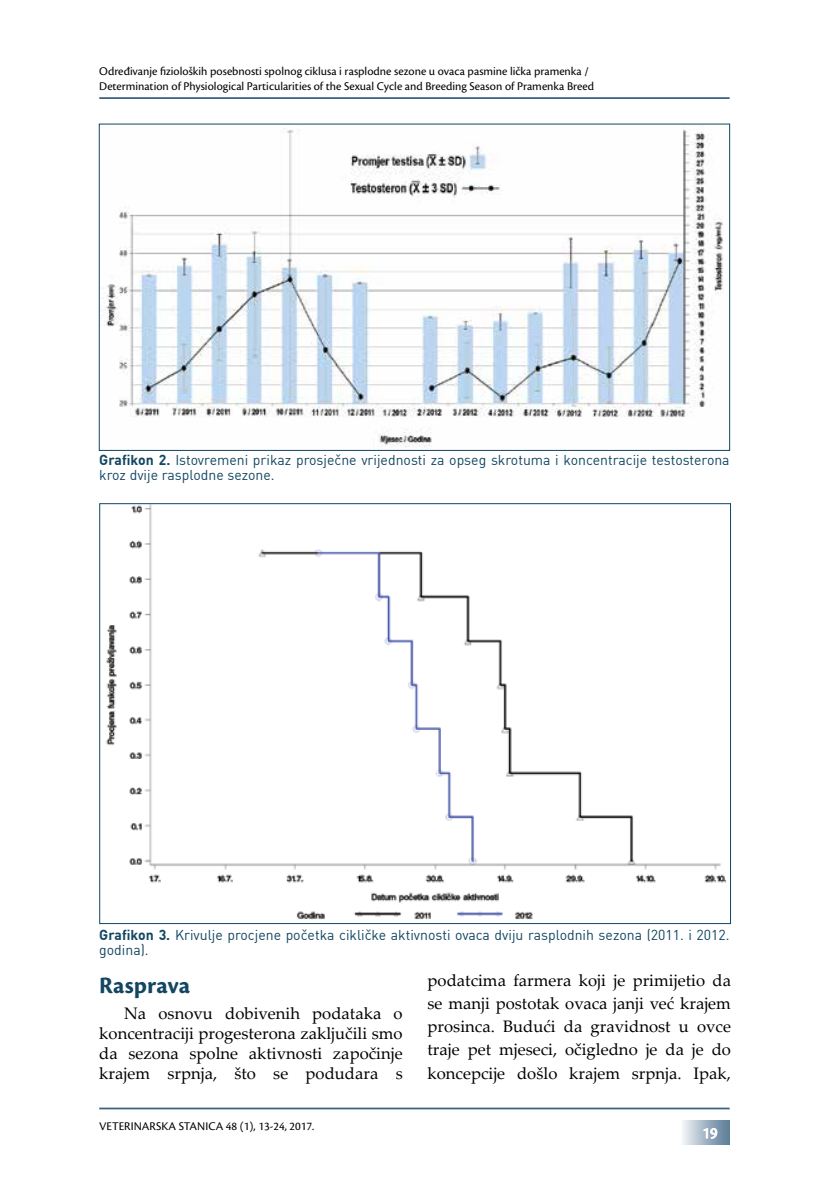
<style>
.page{position:relative;width:819px;height:1191px;background:#fff}
.page>*{position:absolute;margin:0;border:0;box-sizing:border-box;transform-origin:0 0}
.t1{font:700 24.5px "Cronos Pro";letter-spacing:.005em;color:#124662}
.t2{font:16.62px/23.1px "Palatino Linotype";color:#000;text-align:justify}
.t3{font:15.75px "Cronos Pro";color:#fff}
.t4{font:14px/14.9px "DIN";color:#124662}
.t5{font:12.25px/14.7px "Cronos Pro";color:#000}
.s1{font-weight:700}
</style>
<div class="page">
<hr style="left:99px;top:1107px;width:630px;height:2px;background:#3a617d">
<hr style="left:99px;top:97px;width:630px;height:2px;background:#3a617d">
<div style="left:680px;top:1120px;width:49px;height:25px;background:linear-gradient(to right,#f7f9fa,#597995)"></div>
<svg style="left:703px;top:1127px;width:14px;height:12px"></svg>
<img style="left:104px;top:128px;width:620px;height:319px">
<img style="left:106px;top:505px;width:621px;height:415px">
<p class="t5" style="left:99px;top:64px;width:496px">Određivanje fizioloških posebnosti spolnog ciklusa i rasplodne sezone u ovaca pasmine lička pramenka /<br>Determination of Physiological Particularities of the Sexual Cycle and Breeding Season of Pramenka Breed</p>
<p class="t4" style="left:99px;top:452px;width:632px"><span class="s1">Grafikon 2.</span> Istovremeni prikaz prosječne vrijednosti za opseg skrotuma i koncentracije testosterona kroz dvije rasplodne sezone.</p>
<p class="t4" style="left:99px;top:927px;width:632px"><span class="s1">Grafikon 3.</span> Krivulje procjene početka cikličke aktivnosti ovaca dviju rasplodnih sezona (2011. i 2012. godina).</p>
<h1 class="t1" style="left:99px;top:971px;width:92px">Rasprava</h1>
<p class="t2" style="left:99px;top:1002px;width:305px;line-height:19.9px;text-indent:25px">Na osnovu dobivenih podataka o koncentraciji progesterona zaključili smo da sezona spolne aktivnosti započinje krajem srpnja, što se podudara s</p>
<p class="t2" style="left:427px;top:968px;width:305px">podatcima farmera koji je primijetio da se manji postotak ovaca janji već krajem prosinca. Budući da gravidnost u ovce traje pet mjeseci, očigledno je da je do koncepcije došlo krajem srpnja. Ipak,</p>
<p class="t5" style="left:99px;top:1118px;width:216px">VETERINARSKA STANICA 48 (1), 13-24, 2017.</p>
<p class="t3" style="left:702px;top:1124px;width:16px">19</p>
</div>
